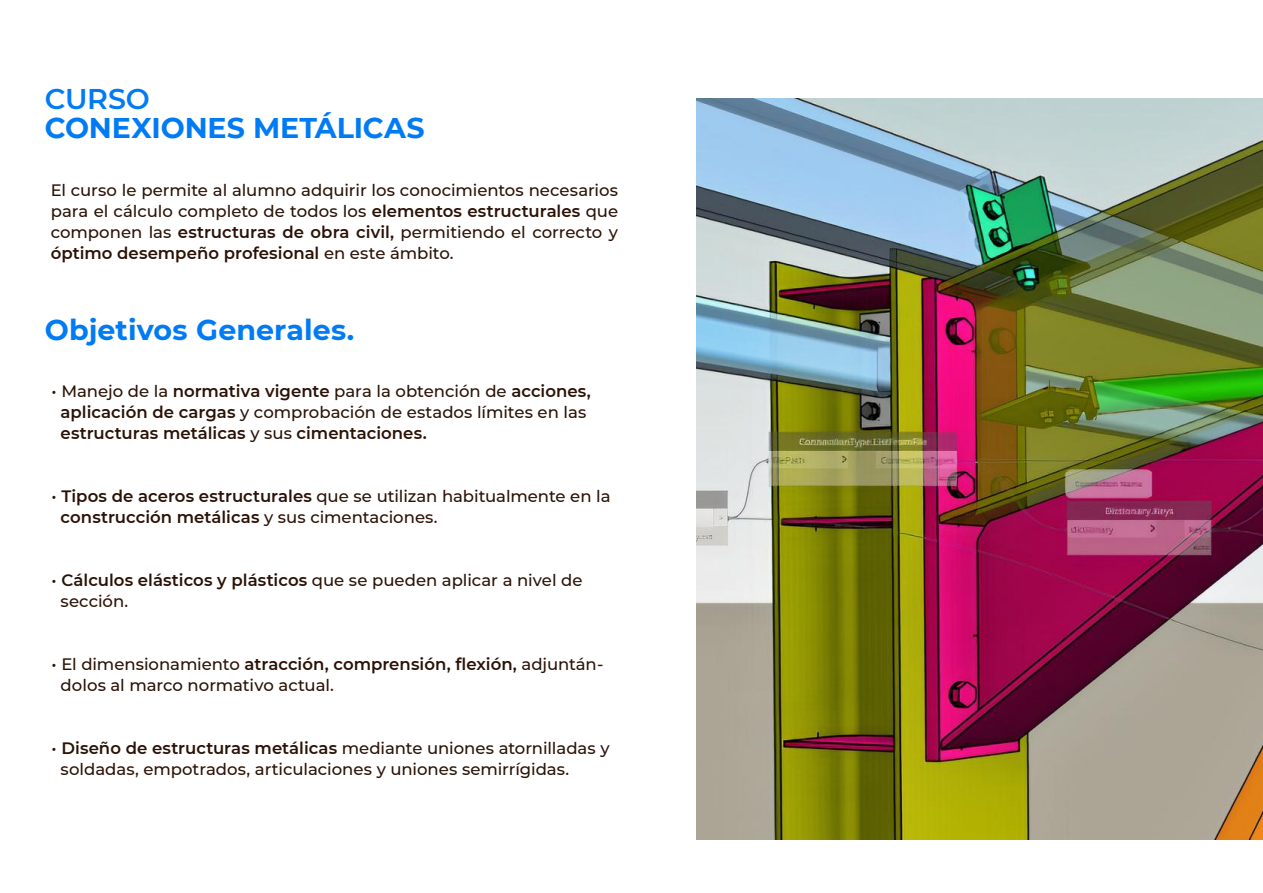
<style>
.page{position:relative;width:1263px;height:893px;background:#fff}
.page>*{position:absolute;margin:0;border:0;box-sizing:border-box;transform-origin:0 0}
.t1{font:700 28.5px "Montserrat";color:#007bf4}
.t2{font:600 28.5px "Montserrat";letter-spacing:-.01em;color:#007bf4}
.t3{font:500 16.5px/21px "Montserrat";color:#2b1206}
.t4{font:600 16.5px/21px "Montserrat";color:#2b1206}
.s1{font-weight:600}
.s2{font-weight:500}
</style>
<div class="page">
<img style="left:696px;top:99px;width:567px;height:740px">
<h1 class="t2" style="left:45px;top:79px;width:106px">CURSO</h1>
<h1 class="t1" style="left:45px;top:107px;width:381px">CONEXIONES METÁLICAS</h1>
<p class="t3" style="left:51px;top:178px;width:569px;text-align:justify">El curso le permite al alumno adquirir los conocimientos necesarios para el cálculo completo de todos los <span class="s1">elementos estructurales</span> que componen las <span class="s1">estructuras de obra civil,</span> permitiendo el correcto y <span class="s1">óptimo desempeño profesional</span> en este ámbito.</p>
<h1 class="t1" style="left:45px;top:309px;width:311px">Objetivos Generales.</h1>
<p class="t4" style="left:61px;top:380px;width:532px;text-indent:-9px"><span class="s2">• Manejo de la</span> normativa vigente <span class="s2">para la obtención de</span> acciones, aplicación de cargas <span class="s2">y comprobación de estados límites en las </span>estructuras metálicas <span class="s2">y sus</span> cimentaciones.</p>
<p class="t3" style="left:61px;top:485px;width:551px;text-indent:-9px">• <span class="s1">Tipos de aceros estructurales</span> que se utilizan habitualmente en la <span class="s1">construcción metálicas</span> y sus cimentaciones.</p>
<p class="t3" style="left:61px;top:569px;width:523px;text-indent:-9px">• <span class="s1">Cálculos elásticos y plásticos</span> que se pueden aplicar a nivel de sección.</p>
<p class="t3" style="left:61px;top:653px;width:544px;text-indent:-9px">• El dimensionamiento <span class="s1">atracción, comprensión, flexión,</span> adjuntán&shy;dolos al marco normativo actual.</p>
<p class="t3" style="left:61px;top:737px;width:550px;text-indent:-9px">• <span class="s1">Diseño de estructuras metálicas</span> mediante uniones atornilladas y soldadas, empotrados, articulaciones y uniones semirrígidas.</p>
</div>
